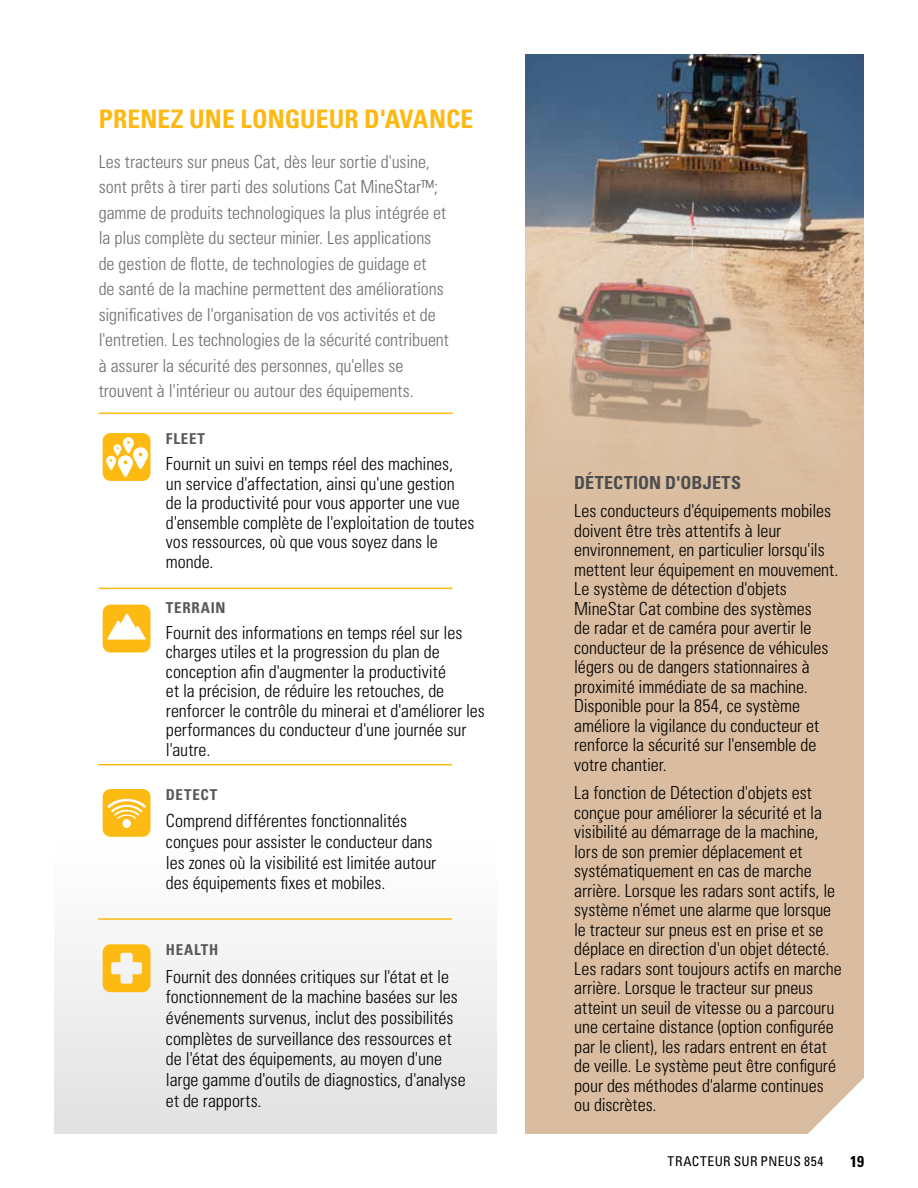
<style>
.page{position:relative;width:918px;height:1188px;background:#fff}
.page>*{position:absolute;margin:0;border:0;box-sizing:border-box;transform-origin:0 0}
.Copy{font:700 condensed 25.5px "Univers LT Std";letter-spacing:.005em;color:#fdb913}
.Copy-2{font:300 condensed 18px/19.5px "Univers LT Std";color:#000}
.Copy-3{font:300 condensed 18px/25.5px "Univers LT Std";color:#6d6e71}
.Copy-4{font:700 condensed 18px "Univers LT Std";letter-spacing:.02em;color:#4d4d4f}
.t1{font:700 condensed 15.75px "Univers LT Std";color:#000}
.Copy-5{font:700 condensed 15px "Univers LT Std";letter-spacing:.055em;color:#58595b}
.t2{font:condensed 13.5px "Univers LT Std";letter-spacing:.03em;color:#000}
</style>
<div class="page">
<div style="left:54px;top:839px;width:443px;height:295px;background:linear-gradient(to bottom,#fff,#e1e1e2)"></div>
<div style="left:525px;top:54px;width:339px;height:1080px;background:#dabda0"></div>
<img style="left:525px;top:54px;width:339px;height:373px">
<svg style="left:103px;top:605px;width:47px;height:48px"></svg>
<svg style="left:103px;top:433px;width:47px;height:48px"></svg>
<svg style="left:103px;top:789px;width:47px;height:48px;background:#fdc437"></svg>
<svg style="left:103px;top:944px;width:47px;height:48px"></svg>
<hr style="left:99px;top:413px;width:354px;height:1px;background:#fdba12">
<hr style="left:99px;top:588px;width:354px;height:1px;background:#fdba12">
<hr style="left:98px;top:764px;width:354px;height:1px;background:#fdba12">
<hr style="left:98px;top:918px;width:354px;height:2px;background:#fdba12">
<svg style="left:808px;top:1078px;width:56px;height:56px"></svg>
<p class="Copy" style="left:99px;top:103px;width:376px">PRENEZ UNE LONGUEUR D'AVANCE</p>
<p class="Copy-3" style="left:99px;top:149px;width:352px">Les tracteurs sur pneus Cat, dès leur sortie d'usine, sont prêts à tirer parti des solutions Cat MineStar™; gamme de produits technologiques la plus intégrée et la plus complète du secteur minier. Les applications de gestion de flotte, de technologies de guidage et<br>de santé de la machine permettent des améliorations significatives de l'organisation de vos activités et de l'entretien. Les technologies de la sécurité contribuent à assurer la sécurité des personnes, qu'elles se trouvent à l'intérieur ou autour des équipements.</p>
<p class="Copy-5" style="left:166px;top:429px;width:41px">FLEET</p>
<p class="Copy-2" style="left:166px;top:454px;width:310px">Fournit un suivi en temps réel des machines,<br>un service d'affectation, ainsi qu'une gestion de la productivité pour vous apporter une vue d'ensemble complète de l'exploitation de toutes vos ressources, où que vous soyez dans le monde.</p>
<p class="Copy-5" style="left:166px;top:598px;width:61px">TERRAIN</p>
<p class="Copy-2" style="left:166px;top:623px;width:320px">Fournit des informations en temps réel sur les charges utiles et la progression du plan de conception afin d'augmenter la productivité<br>et la précision, de réduire les retouches, de renforcer le contrôle du minerai et d'améliorer les performances du conducteur d'une journée sur l'autre.</p>
<p class="Copy-5" style="left:166px;top:785px;width:53px">DETECT</p>
<p class="Copy-2" style="left:166px;top:811px;width:272px;line-height:20.7px">Comprend différentes fonctionnalités conçues pour assister le conducteur dans les zones où la visibilité est limitée autour des équipements fixes et mobiles.</p>
<p class="Copy-5" style="left:166px;top:941px;width:54px">HEALTH</p>
<p class="Copy-2" style="left:166px;top:966px;width:301px;line-height:20.7px">Fournit des données critiques sur l'état et le fonctionnement de la machine basées sur les événements survenus, inclut des possibilités complètes de surveillance des ressources et de l'état des équipements, au moyen d'une large gamme d'outils de diagnostics, d'analyse et de rapports.</p>
<p class="Copy-4" style="left:574px;top:471px;width:168px">DÉTECTION D'OBJETS</p>
<p class="Copy-2" style="left:574px;top:501px;width:266px">Les conducteurs d'équipements mobiles doivent être très attentifs à leur environnement, en particulier lorsqu'ils mettent leur équipement en mouvement.<br>Le système de détection d'objets MineStar Cat combine des systèmes<br>de radar et de caméra pour avertir le conducteur de la présence de véhicules légers ou de dangers stationnaires à proximité immédiate de sa machine.<br>Disponible pour la 854, ce système améliore la vigilance du conducteur et renforce la sécurité sur l'ensemble de votre chantier.</p>
<p class="Copy-2" style="left:574px;top:783px;width:269px">La fonction de Détection d'objets est conçue pour améliorer la sécurité et la visibilité au démarrage de la machine, lors de son premier déplacement et systématiquement en cas de marche arrière. Lorsque les radars sont actifs, le système n'émet une alarme que lorsque le tracteur sur pneus est en prise et se déplace en direction d'un objet détecté.<br>Les radars sont toujours actifs en marche arrière. Lorsque le tracteur sur pneus atteint un seuil de vitesse ou a parcouru une certaine distance (option configurée par le client), les radars entrent en état de veille. Le système peut être configuré pour des méthodes d'alarme continues ou discrètes.</p>
<p class="t2" style="left:668px;top:1153px;width:157px">TRACTEUR SUR PNEUS 854</p>
<p class="t1" style="left:850px;top:1151px;width:15px">19</p>
</div>
